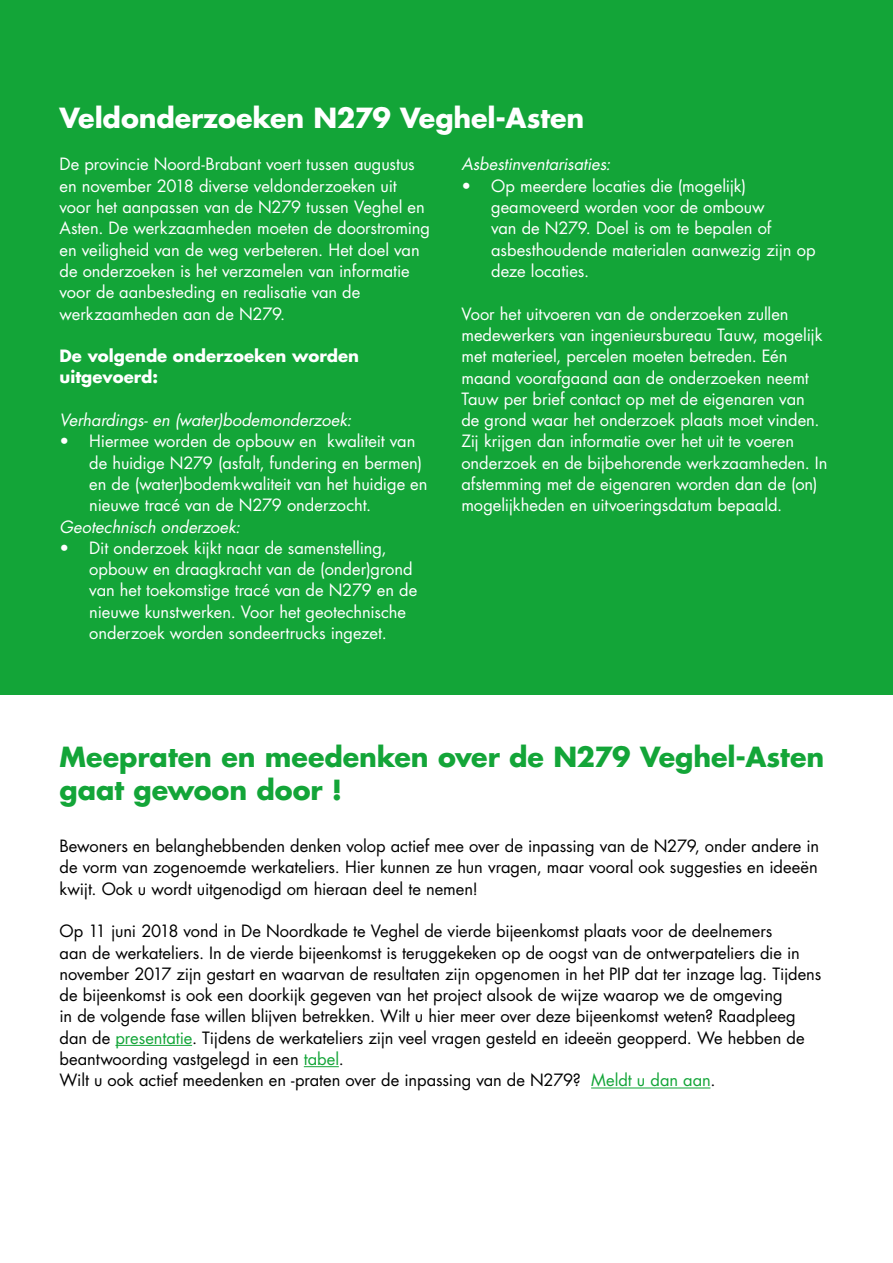
<style>
.page{position:relative;width:893px;height:1263px;background:#fff}
.page>*{position:absolute;margin:0;border:0;box-sizing:border-box;transform-origin:0 0}
.t1{font:700 27px/33px "Futura Std";letter-spacing:-.005em;color:#13a538}
.t2{font:700 27px "Futura Std";letter-spacing:-.005em;color:#fff}
.t3{font:16.5px/21.3px "Futura Std";color:#fff}
.t4{font:16.5px/21.3px "Futura Std";color:#000;text-align:justify}
.t5{font:italic 16.5px "Futura Std";letter-spacing:-.005em;color:#fff}
.t6{font:700 16.5px/21.3px "Futura Std";color:#fff}
.s1{color:#13a538}
</style>
<div class="page">
<div style="left:0;top:0;width:893px;height:694px;background:#13a538"></div>
<hr style="left:115px;top:1045px;width:77px;height:1px;background:#13a538">
<hr style="left:304px;top:1066px;width:35px;height:1px;background:#13a538">
<hr style="left:591px;top:1087px;width:119px;height:1px;background:#13a538">
<h1 class="t2" style="left:60px;top:100px;width:526px">Veldonderzoeken N279 Veghel-Asten</h1>
<p class="t3" style="left:60px;top:154px;width:372px">De provincie Noord-Brabant voert tussen augustus en november 2018 diverse veldonderzoeken uit voor het aanpassen van de N279 tussen Veghel en Asten. De werkzaamheden moeten de doorstroming en veiligheid van de weg verbeteren. Het doel van de onderzoeken is het verzamelen van informatie voor de aanbesteding en realisatie van de werkzaamheden aan de N279.</p>
<p class="t6" style="left:60px;top:345px;width:301px">De volgende onderzoeken worden uitgevoerd:</p>
<p class="t5" style="left:60px;top:409px;width:293px">Verhardings- en (water)bodemonderzoek:</p>
<p class="t3" style="left:89px;top:431px;width:340px;text-indent:-30px">• Hiermee worden de opbouw en kwaliteit van de huidige N279 (asfalt, fundering en bermen) en de (water)bodemkwaliteit van het huidige en nieuwe tracé van de N279 onderzocht.</p>
<p class="t5" style="left:60px;top:516px;width:182px">Geotechnisch onderzoek:</p>
<p class="t3" style="left:89px;top:537px;width:330px;text-indent:-30px">• Dit onderzoek kijkt naar de samenstelling, opbouw en draagkracht van de (onder)grond van het toekomstige tracé van de N279 en de nieuwe kunstwerken. Voor het geotechnische onderzoek worden sondeertrucks ingezet.</p>
<p class="t5" style="left:461px;top:154px;width:151px">Asbestinventarisaties:</p>
<p class="t3" style="left:491px;top:175px;width:326px;text-indent:-30px">• Op meerdere locaties die (mogelijk) geamoveerd worden voor de ombouw<br>van de N279. Doel is om te bepalen of asbesthoudende materialen aanwezig zijn op deze locaties.</p>
<p class="t3" style="left:461px;top:303px;width:368px">Voor het uitvoeren van de onderzoeken zullen medewerkers van ingenieursbureau Tauw, mogelijk met materieel, percelen moeten betreden. Eén maand voorafgaand aan de onderzoeken neemt Tauw per brief contact op met de eigenaren van<br>de grond waar het onderzoek plaats moet vinden.<br>Zij krijgen dan informatie over het uit te voeren onderzoek en de bijbehorende werkzaamheden. In afstemming met de eigenaren worden dan de (on) mogelijkheden en uitvoeringsdatum bepaald.</p>
<h1 class="t1" style="left:60px;top:740px;width:766px">Meepraten en meedenken over de N279 Veghel-Asten gaat gewoon door !</h1>
<p class="t4" style="left:60px;top:835px;width:761px">Bewoners en belanghebbenden denken volop actief mee over de inpassing van de N279, onder andere in de vorm van zogenoemde werkateliers. Hier kunnen ze hun vragen, maar vooral ook suggesties en ideeën kwijt. Ook u wordt uitgenodigd om hieraan deel te nemen!</p>
<p class="t4" style="left:60px;top:921px;width:763px;text-align:left">Op 11 juni 2018 vond in De Noordkade te Veghel de vierde bijeenkomst plaats voor de deelnemers<br>aan de werkateliers. In de vierde bijeenkomst is teruggekeken op de oogst van de ontwerpateliers die in november 2017 zijn gestart en waarvan de resultaten zijn opgenomen in het PIP dat ter inzage lag. Tijdens de bijeenkomst is ook een doorkijk gegeven van het project alsook de wijze waarop we de omgeving<br>in de volgende fase willen blijven betrekken. Wilt u hier meer over deze bijeenkomst weten? Raadpleeg dan de <span class="s1">presentatie</span>. Tijdens de werkateliers zijn veel vragen gesteld en ideeën geopperd. We hebben de beantwoording vastgelegd in een <span class="s1">tabel</span>.<br>Wilt u ook actief meedenken en -praten over de inpassing van de N279? <span class="s1">Meldt u dan aan</span>.</p>
</div>
